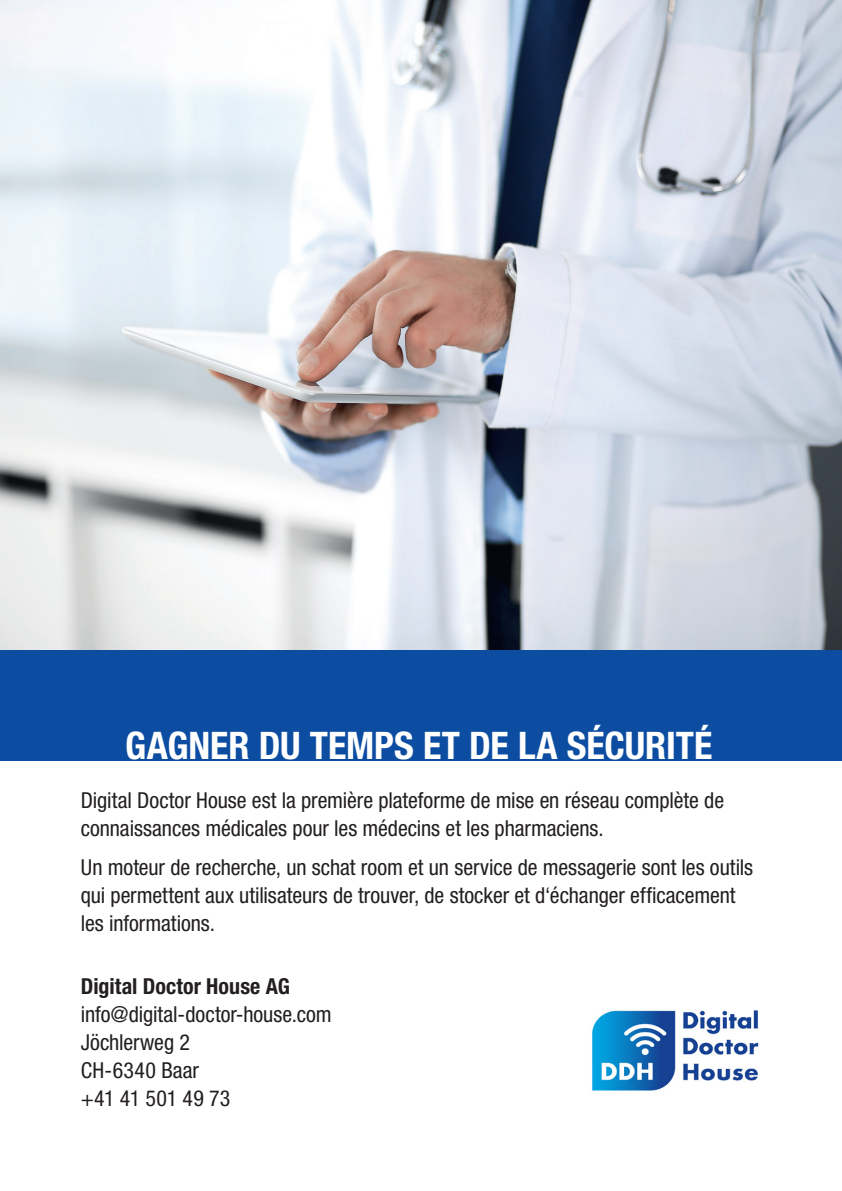
<style>
.page{position:relative;width:842px;height:1191px;background:#fff}
.page>*{position:absolute;margin:0;border:0;box-sizing:border-box;transform-origin:0 0}
.t1{font:700 condensed 38px "Helvetica Neue LT Std";letter-spacing:-.005em;color:#fff}
.t2{font:condensed 22px/28px "Helvetica Neue LT Std";letter-spacing:-.005em;color:#231f20}
.t3{font:700 condensed 22px "Helvetica Neue LT Std";color:#231f20}
.t4{font:condensed 22px "Helvetica Neue LT Std";letter-spacing:.015em;color:#231f20}
</style>
<div class="page">
<img style="left:0;top:0;width:842px;height:650px">
<div style="left:0;top:650px;width:842px;height:110px;background:#0d4da1"></div>
<img style="left:592px;top:1010px;width:167px;height:81px">
<p class="t1" style="left:125px;top:723px;width:589px">GAGNER DU TEMPS ET DE LA SÉCURITÉ</p>
<p class="t2" style="left:81px;top:786px;width:645px">Digital Doctor House est la première plateforme de mise en réseau complète de connaissances médicales pour les médecins et les pharmaciens.</p>
<p class="t2" style="left:81px;top:853px;width:674px">Un moteur de recherche, un schat room et un service de messagerie sont les outils qui permettent aux utilisateurs de trouver, de stocker et d‘échanger efficacement les informations.</p>
<p class="t3" style="left:81px;top:972px;width:211px">Digital Doctor House AG</p>
<p class="t2" style="left:81px;top:1000px;width:252px">info@digital-doctor-house.com</p>
<p class="t2" style="left:81px;top:1028px;width:111px">Jöchlerweg 2</p>
<p class="t4" style="left:81px;top:1057px;width:120px">CH-6340 Baar</p>
<p class="t2" style="left:81px;top:1084px;width:151px">+41 41 501 49 73</p>
</div>
